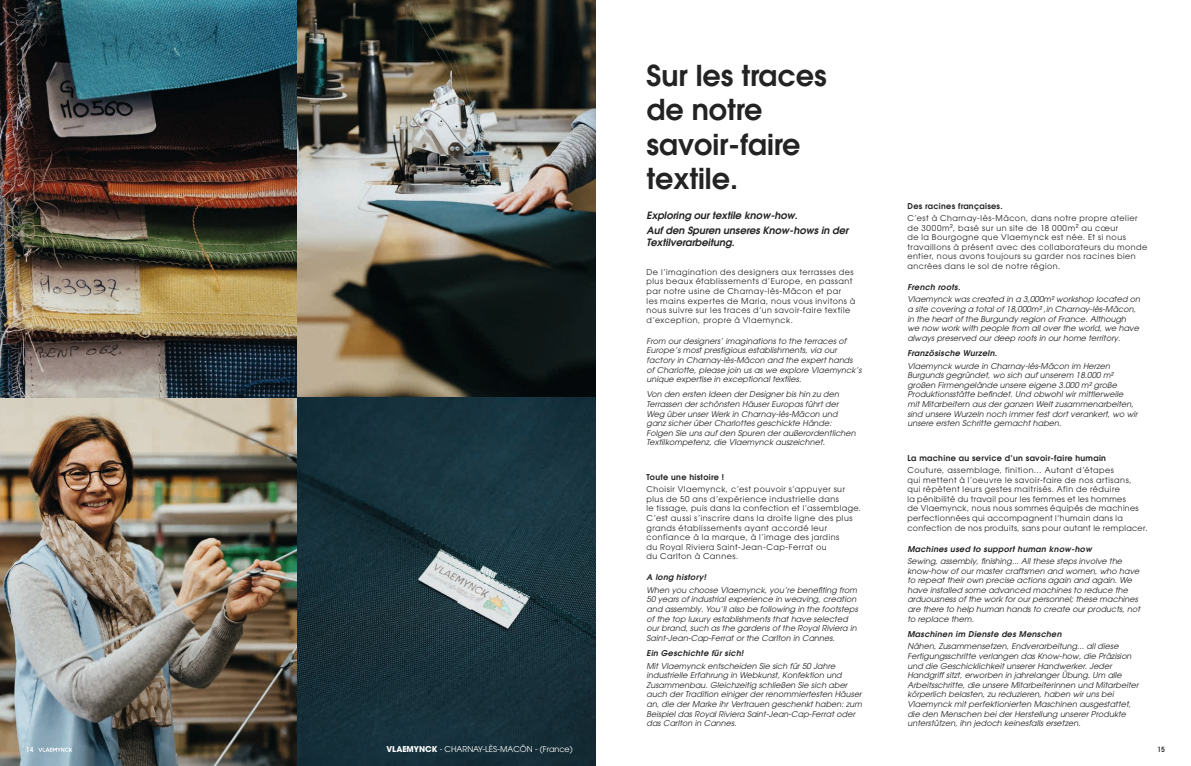
<style>
.page{position:relative;width:1191px;height:766px;background:#fff}
.page>*{position:absolute;margin:0;border:0;box-sizing:border-box;transform-origin:0 0}
.t1{font:600 28.6px/34.3px "ITC Avant Garde Std";color:#222322}
.t2{font:italic 600 10px/14.8px "ITC Avant Garde Std";color:#222322}
.t3{font:italic 8px/9.6px "Avant Garde";letter-spacing:.01em;color:#222322}
.t4{font:8px/9.6px "ITC Avant Garde Std";letter-spacing:.06em;color:#222322}
.t5{font:italic 600 8px "ITC Avant Garde Std";letter-spacing:.04em;color:#222322}
.t6{font:600 8px "ITC Avant Garde Std";letter-spacing:.04em;color:#222322}
.t7{font:8px "ITC Avant Garde Std";color:#fff}
.t8{font:600 condensed 7px "ITC Avant Garde Std";color:#fff}
.t9{font:600 condensed 7px "ITC Avant Garde Std";color:#222322}
.s1{font-weight:700}
</style>
<div class="page">
<img style="left:0;top:0;width:595px;height:765px">
<svg style="left:38px;top:747px;width:34px;height:4px"></svg>
<h1 class="t1" style="left:646px;top:58px;width:182px">Sur les traces de notre savoir-faire textile.</h1>
<p class="t2" style="left:646px;top:208px;width:203px">Exploring our textile know-how.<br>Auf den Spuren unseres Know-hows in der</p>
<p class="t2" style="left:646px;top:235px;width:90px">Textilverarbeitung.</p>
<p class="t4" style="left:646px;top:267px;width:210px">De l’imagination des designers aux terrasses des plus beaux établissements d’Europe, en passant par notre usine de Charnay-lès-Mâcon et par<br>les mains expertes de Maria, nous vous invitons à nous suivre sur les traces d’un savoir-faire textile d’exception, propre à Vlaemynck.</p>
<p class="t3" style="left:646px;top:336px;width:216px">From our designers’ imaginations to the terraces of Europe’s most prestigious establishments, via our factory in Charnay-lès-Mâcon and the expert hands of Charlotte, please join us as we explore Vlaemynck’s unique expertise in exceptional textiles.</p>
<p class="t3" style="left:646px;top:389px;width:211px">Von den ersten Ideen der Designer bis hin zu den Terrassen der schönsten Häuser Europas führt der Weg über unser Werk in Charnay-lès-Mâcon und ganz sicher über Charlottes geschickte Hände:<br>Folgen Sie uns auf den Spuren der außerordentlichen Textilkompetenz, die Vlaemynck auszeichnet.</p>
<p class="t6" style="left:646px;top:471px;width:79px">Toute une histoire !</p>
<p class="t4" style="left:646px;top:484px;width:216px">Choisir Vlaemynck, c’est pouvoir s’appuyer sur plus de 50 ans d’expérience industrielle dans<br>le tissage, puis dans la confection et l’assemblage.<br>C’est aussi s’inscrire dans la droite ligne des plus grands établissements ayant accordé leur confiance à la marque, à l’image des jardins<br>du Royal Riviera Saint-Jean-Cap-Ferrat ou<br>du Carlton à Cannes.</p>
<p class="t5" style="left:646px;top:572px;width:61px">A long history!</p>
<p class="t3" style="left:646px;top:585px;width:213px">When you choose Vlaemynck, you’re benefiting from 50 years of industrial experience in weaving, creation and assembly. You’ll also be following in the footsteps of the top luxury establishments that have selected our brand, such as the gardens of the Royal Riviera in Saint-Jean-Cap-Ferrat or the Carlton in Cannes.</p>
<p class="t5" style="left:646px;top:647px;width:98px">Ein Geschichte für sich!</p>
<p class="t3" style="left:646px;top:660px;width:217px">Mit Vlaemynck entscheiden Sie sich für 50 Jahre industrielle Erfahrung in Webkunst, Konfektion und Zusammenbau. Gleichzeitig schließen Sie sich aber auch der Tradition einiger der renommiertesten Häuser an, die der Marke ihr Vertrauen geschenkt haben: zum Beispiel das Royal Riviera Saint-Jean-Cap-Ferrat oder das Carlton in Cannes.</p>
<p class="t6" style="left:907px;top:200px;width:97px">Des racines françaises.</p>
<p class="t4" style="left:907px;top:213px;width:241px">C’est à Charnay-lès-Mâcon, dans notre propre atelier de 3000m², basé sur un site de 18 000m² au cœur<br>de la Bourgogne que Vlaemynck est née. Et si nous travaillons à présent avec des collaborateurs du monde entier, nous avons toujours su garder nos racines bien ancrées dans le sol de notre région.</p>
<p class="t5" style="left:907px;top:282px;width:54px">French roots.</p>
<p class="t3" style="left:907px;top:294px;width:234px">Vlaemynck was created in a 3,000m² workshop located on a site covering a total of 18,000m² ,in Charnay-lès-Mâcon, in the heart of the Burgundy region of France. Although we now work with people from all over the world, we have always preserved our deep roots in our home territory.</p>
<p class="t5" style="left:907px;top:348px;width:91px">Französische Wurzeln.</p>
<p class="t3" style="left:907px;top:361px;width:232px">Vlaemynck wurde in Charnay-lès-Mâcon im Herzen Burgunds gegründet, wo sich auf unserem 18.000 m² großen Firmengelände unsere eigene 3.000 m² große Produktionsstätte befindet. Und obwohl wir mittlerweile<br>mit Mitarbeitern aus der ganzen Welt zusammenarbeiten, sind unsere Wurzeln noch immer fest dort verankert, wo wir unsere ersten Schritte gemacht haben.</p>
<p class="t6" style="left:907px;top:452px;width:200px">La machine au service d’un savoir-faire humain</p>
<p class="t4" style="left:907px;top:465px;width:242px">Couture, assemblage, finition… Autant d’étapes<br>qui mettent à l’oeuvre le savoir-faire de nos artisans,<br>qui répètent leurs gestes maitrisés. Afin de réduire<br>la pénibilité du travail pour les femmes et les hommes<br>de Vlaemynck, nous nous sommes équipés de machines perfectionnées qui accompagnent l’humain dans la confection de nos produits, sans pour autant le remplacer.</p>
<p class="t5" style="left:907px;top:543px;width:186px">Machines used to support human know-how</p>
<p class="t3" style="left:907px;top:556px;width:234px">Sewing, assembly, finishing... All these steps involve the know-how of our master craftsmen and women, who have to repeat their own precise actions again and again. We have installed some advanced machines to reduce the arduousness of the work for our personnel; these machines are there to help human hands to create our products, not to replace them.</p>
<p class="t5" style="left:907px;top:628px;width:156px">Maschinen im Dienste des Menschen</p>
<p class="t3" style="left:907px;top:641px;width:233px">Nähen, Zusammensetzen, Endverarbeitung... all diese Fertigungsschritte verlangen das Know-how, die Präzision und die Geschicklichkeit unserer Handwerker. Jeder Handgriff sitzt, erworben in jahrelanger Übung. Um alle Arbeitsschritte, die unsere Mitarbeiterinnen und Mitarbeiter körperlich belasten, zu reduzieren, haben wir uns bei Vlaemynck mit perfektionierten Maschinen ausgestattet, die den Menschen bei der Herstellung unserer Produkte unterstützen, ihn jedoch keinesfalls ersetzen.</p>
<p class="t8" style="left:26px;top:744px;width:9px">14</p>
<p class="t7" style="left:386px;top:743px;width:188px"><span class="s1">VLAEMYNCK</span> - CHARNAY-LÈS-MACÔN - (France)</p>
<p class="t9" style="left:1157px;top:744px;width:9px">15</p>
</div>
